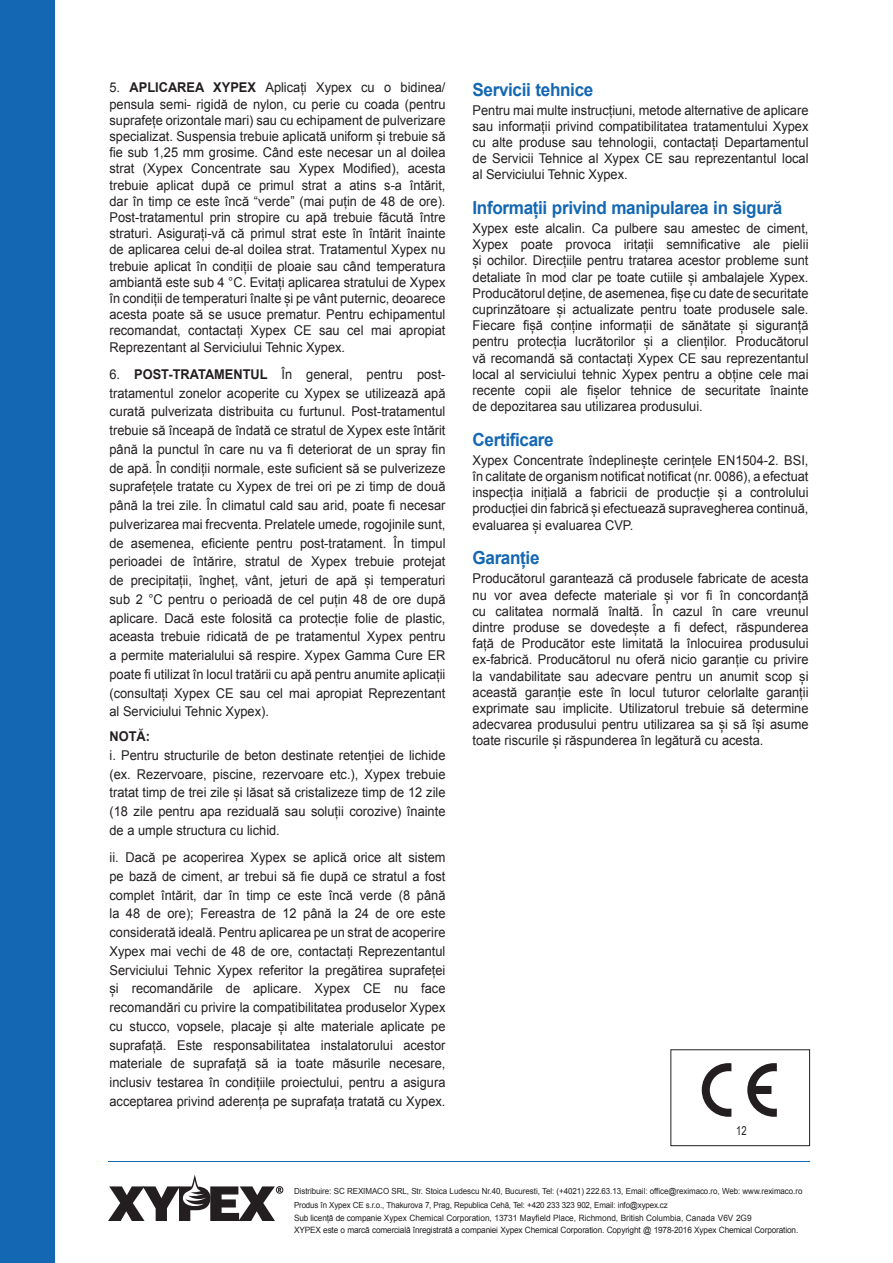
<style>
.page{position:relative;width:893px;height:1263px;background:#fff}
.page>*{position:absolute;margin:0;border:0;box-sizing:border-box;transform-origin:0 0}
.t1{font:700 18px "Arial";letter-spacing:-.02em;color:#1468b3;scale:.95 1}
.t2{font:13.5px/16.2px "Arial";color:#231f20;text-align:justify;scale:.95 1}
.t3{font:700 13.5px "Arial";color:#231f20;scale:.95 1}
.t4{font:12.15px "Arial Narrow";color:#231f20;scale:.95 1}
.t5{font:8.7px/12px "Arial";letter-spacing:-.02em;color:#231f20;scale:.95 1}
.t6{font:8.4px/13.5px "Arial";letter-spacing:-.01em;color:#231f20;scale:.95 1}
.s1{font-weight:700}
</style>
<div class="page">
<hr style="left:108px;top:1161px;width:702px;height:1px;background:#1468b3">
<svg style="left:108px;top:1175px;width:175px;height:46px"></svg>
<div style="left:0;top:0;width:54px;height:1263px;background:#1468b3"></div>
<div style="left:670px;top:1049px;width:140px;height:97px;border:1px solid #231f20"></div>
<svg style="left:747px;top:1063px;width:30px;height:54px"></svg>
<svg style="left:702px;top:1063px;width:29px;height:54px"></svg>
<p class="t2" style="left:110px;top:80px;width:355px">5. <span class="s1">APLICAREA XYPEX</span> Aplicați Xypex cu o bidinea/ pensula semi- rigidă de nylon, cu perie cu coada (pentru suprafețe orizontale mari) sau cu echipament de pulverizare specializat. Suspensia trebuie aplicată uniform și trebuie să fie sub 1,25 mm grosime. Când este necesar un al doilea strat (Xypex Concentrate sau Xypex Modified), acesta trebuie aplicat după ce primul strat a atins s-a întărit, dar în timp ce este încă “verde” (mai puțin de 48 de ore).<br>Post-tratamentul prin stropire cu apă trebuie făcută între straturi. Asigurați-vă că primul strat este în întărit înainte de aplicarea celui de-al doilea strat. Tratamentul Xypex nu trebuie aplicat în condiții de ploaie sau când temperatura ambiantă este sub 4 °C. Evitați aplicarea stratului de Xypex în condiții de temperaturi înalte și pe vânt puternic, deoarece acesta poate să se usuce prematur. Pentru echipamentul recomandat, contactați Xypex CE sau cel mai apropiat Reprezentant al Serviciului Tehnic Xypex.</p>
<p class="t2" style="left:110px;top:365px;width:355px;line-height:18.8px">6. <span class="s1">POST-TRATAMENTUL</span> În general, pentru post&shy;tratamentul zonelor acoperite cu Xypex se utilizează apă curată pulverizata distribuita cu furtunul. Post-tratamentul trebuie să înceapă de îndată ce stratul de Xypex este întărit până la punctul în care nu va fi deteriorat de un spray fin de apă. În condiții normale, este suficient să se pulverizeze suprafețele tratate cu Xypex de trei ori pe zi timp de două până la trei zile. În climatul cald sau arid, poate fi necesar pulverizarea mai frecventa. Prelatele umede, rogojinile sunt, de asemenea, eficiente pentru post-tratament. În timpul perioadei de întărire, stratul de Xypex trebuie protejat de precipitații, îngheț, vânt, jeturi de apă și temperaturi sub 2 °C pentru o perioadă de cel puțin 48 de ore după aplicare. Dacă este folosită ca protecție folie de plastic, aceasta trebuie ridicată de pe tratamentul Xypex pentru a permite materialului să respire. Xypex Gamma Cure ER poate fi utilizat în locul tratării cu apă pentru anumite aplicații (consultați Xypex CE sau cel mai apropiat Reprezentant al Serviciului Tehnic Xypex).</p>
<p class="t3" style="left:110px;top:727px;width:44px">NOTĂ:</p>
<p class="t2" style="left:110px;top:746px;width:355px;line-height:18.8px">i. Pentru structurile de beton destinate retenției de lichide (ex. Rezervoare, piscine, rezervoare etc.), Xypex trebuie tratat timp de trei zile și lăsat să cristalizeze timp de 12 zile (18 zile pentru apa reziduală sau soluții corozive) înainte de a umple structura cu lichid.</p>
<p class="t2" style="left:110px;top:848px;width:355px;line-height:18.8px">ii. Dacă pe acoperirea Xypex se aplică orice alt sistem pe bază de ciment, ar trebui să fie după ce stratul a fost complet întărit, dar în timp ce este încă verde (8 până la 48 de ore); Fereastra de 12 până la 24 de ore este considerată ideală. Pentru aplicarea pe un strat de acoperire Xypex mai vechi de 48 de ore, contactați Reprezentantul Serviciului Tehnic Xypex referitor la pregătirea suprafeței și recomandările de aplicare. Xypex CE nu face recomandări cu privire la compatibilitatea produselor Xypex cu stucco, vopsele, placaje și alte materiale aplicate pe suprafață. Este responsabilitatea instalatorului acestor materiale de suprafață să ia toate măsurile necesare, inclusiv testarea în condițiile proiectului, pentru a asigura acceptarea privind aderența pe suprafața tratată cu Xypex.</p>
<h1 class="t1" style="left:472px;top:77px;width:129px">Servicii tehnice</h1>
<p class="t2" style="left:472px;top:102px;width:355px">Pentru mai multe instrucțiuni, metode alternative de aplicare sau informații privind compatibilitatea tratamentului Xypex cu alte produse sau tehnologii, contactați Departamentul de Servicii Tehnice al Xypex CE sau reprezentantul local al Serviciului Tehnic Xypex.</p>
<h1 class="t1" style="left:472px;top:196px;width:328px">Informații privind manipularea in sigură</h1>
<p class="t2" style="left:472px;top:220px;width:355px">Xypex este alcalin. Ca pulbere sau amestec de ciment, Xypex poate provoca iritații semnificative ale pielii și ochilor. Direcțiile pentru tratarea acestor probleme sunt detaliate în mod clar pe toate cutiile și ambalajele Xypex.<br>Producătorul deține, de asemenea, fișe cu date de securitate cuprinzătoare și actualizate pentru toate produsele sale.<br>Fiecare fișă conține informații de sănătate și siguranță pentru protecția lucrătorilor și a clienților. Producătorul vă recomandă să contactați Xypex CE sau reprezentantul local al serviciului tehnic Xypex pentru a obține cele mai recente copii ale fișelor tehnice de securitate înainte de depozitarea sau utilizarea produsului.</p>
<h1 class="t1" style="left:472px;top:428px;width:87px">Certificare</h1>
<p class="t2" style="left:472px;top:452px;width:355px">Xypex Concentrate îndeplinește cerințele EN1504-2. BSI, în calitate de organism notificat notificat (nr. 0086), a efectuat inspecția inițială a fabricii de producție și a controlului producției din fabrică și efectuează supravegherea continuă, evaluarea și evaluarea CVP.</p>
<h1 class="t1" style="left:472px;top:546px;width:72px">Garanție</h1>
<p class="t2" style="left:472px;top:571px;width:355px">Producătorul garantează că produsele fabricate de acesta nu vor avea defecte materiale și vor fi în concordanță cu calitatea normală înaltă. În cazul în care vreunul dintre produse se dovedește a fi defect, răspunderea față de Producător este limitată la înlocuirea produsului ex-fabrică. Producătorul nu oferă nicio garanție cu privire la vandabilitate sau adecvare pentru un anumit scop și această garanție este în locul tuturor celorlalte garanții exprimate sau implicite. Utilizatorul trebuie să determine adecvarea produsului pentru utilizarea sa și să își asume toate riscurile și răspunderea în legătură cu acesta.</p>
<p class="t4" style="left:736px;top:1124px;width:13px">12</p>
<p class="t6" style="left:294px;top:1184px;width:537px">Distribuire: SC REXIMACO SRL, Str. Stoica Ludescu Nr.40, Bucuresti, Tel: (+4021) 222.63.13, Email: office@reximaco.ro, Web: www.reximaco.ro<br>Produs în Xypex CE s.r.o., Thakurova 7, Prag, Republica Cehă, Tel: +420 233 323 902, Email: info@xypex.cz</p>
<p class="t5" style="left:294px;top:1212px;width:532px">Sub licență de companie Xypex Chemical Corporation, 13731 Mayfield Place, Richmond, British Columbia, Canada V6V 2G9<br>XYPEX este o marcă comercială înregistrată a companiei Xypex Chemical Corporation. Copyright @ 1978-2016 Xypex Chemical Corporation.</p>
</div>
